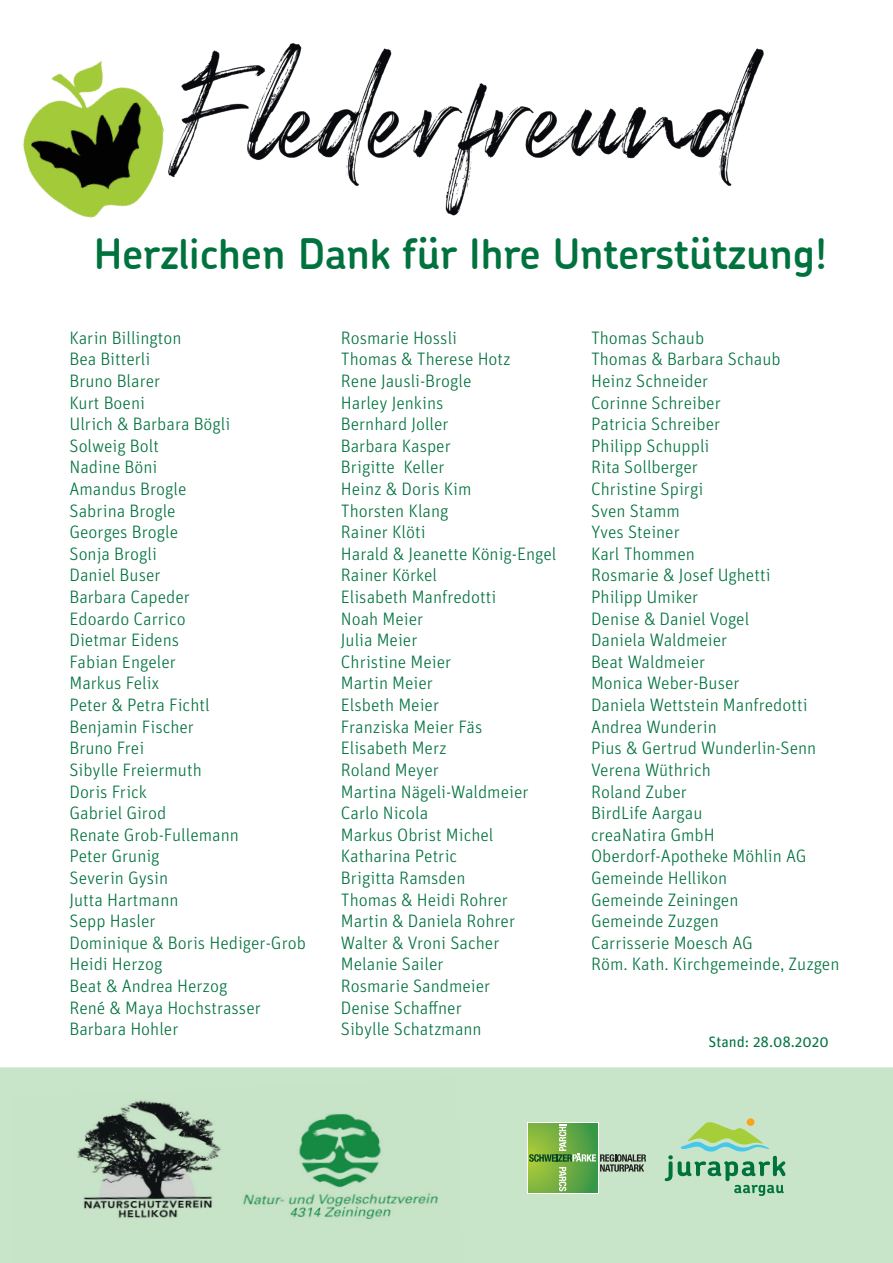
<style>
.page{position:relative;width:893px;height:1263px;background:#fff}
.page>*{position:absolute;margin:0;border:0;box-sizing:border-box;transform-origin:0 0}
.t1{font:600 42px "Chevin";color:#00723e}
.t2{font:300 18px/21.6px "Unit OT";color:#00723e}
.t3{font:15px "Unit OT";color:#00723e}
</style>
<div class="page">
<img style="left:181px;top:43px;width:583px;height:173px">
<div style="left:0;top:1067px;width:893px;height:196px;background:#c9e5c9"></div>
<img style="left:11px;top:1078px;width:452px;height:185px">
<svg style="left:746px;top:1118px;width:9px;height:8px"></svg>
<svg style="left:665px;top:1122px;width:120px;height:74px;background:#a5d2a9"></svg>
<div style="left:527px;top:1122px;width:72px;height:71px;background:#359847"></div>
<svg style="left:528px;top:1123px;width:58px;height:69px"></svg>
<svg style="left:529px;top:1124px;width:117px;height:67px;background:#8ebb78"></svg>
<img style="left:22px;top:60px;width:159px;height:158px">
<h1 class="t1" style="left:94px;top:226px;width:735px">Herzlichen Dank für Ihre Unterstützung!</h1>
<p class="t2" style="left:341px;top:327px;width:217px">Rosmarie Hossli<br>Thomas &amp; Therese Hotz<br>Rene Jausli-Brogle<br>Harley Jenkins<br>Bernhard Joller<br>Barbara Kasper<br>Brigitte Keller<br>Heinz &amp; Doris Kim<br>Thorsten Klang<br>Rainer Klöti<br>Harald &amp; Jeanette König-Engel<br>Rainer Körkel<br>Elisabeth Manfredotti<br>Noah Meier<br>Julia Meier<br>Christine Meier<br>Martin Meier<br>Elsbeth Meier<br>Franziska Meier Fäs<br>Elisabeth Merz<br>Roland Meyer<br>Martina Nägeli-Waldmeier<br>Carlo Nicola<br>Markus Obrist Michel<br>Katharina Petric<br>Brigitta Ramsden<br>Thomas &amp; Heidi Rohrer<br>Martin &amp; Daniela Rohrer<br>Walter &amp; Vroni Sacher<br>Melanie Sailer<br>Rosmarie Sandmeier<br>Denise Schaffner<br>Sibylle Schatzmann</p>
<p class="t2" style="left:69px;top:327px;width:238px">Karin Billington<br>Bea Bitterli<br>Bruno Blarer<br>Kurt Boeni<br>Ulrich &amp; Barbara Bögli<br>Solweig Bolt<br>Nadine Böni<br>Amandus Brogle<br>Sabrina Brogle<br>Georges Brogle<br>Sonja Brogli<br>Daniel Buser<br>Barbara Capeder<br>Edoardo Carrico<br>Dietmar Eidens<br>Fabian Engeler<br>Markus Felix<br>Peter &amp; Petra Fichtl<br>Benjamin Fischer<br>Bruno Frei<br>Sibylle Freiermuth<br>Doris Frick<br>Gabriel Girod<br>Renate Grob-Fullemann<br>Peter Grunig<br>Severin Gysin<br>Jutta Hartmann<br>Sepp Hasler<br>Dominique &amp; Boris Hediger-Grob<br>Heidi Herzog<br>Beat &amp; Andrea Herzog<br>René &amp; Maya Hochstrasser<br>Barbara Hohler</p>
<p class="t2" style="left:591px;top:327px;width:250px">Thomas Schaub<br>Thomas &amp; Barbara Schaub<br>Heinz Schneider<br>Corinne Schreiber<br>Patricia Schreiber<br>Philipp Schuppli<br>Rita Sollberger<br>Christine Spirgi<br>Sven Stamm<br>Yves Steiner<br>Karl Thommen<br>Rosmarie &amp; Josef Ughetti<br>Philipp Umiker<br>Denise &amp; Daniel Vogel<br>Daniela Waldmeier<br>Beat Waldmeier<br>Monica Weber-Buser<br>Daniela Wettstein Manfredotti<br>Andrea Wunderin<br>Pius &amp; Gertrud Wunderlin-Senn<br>Verena Wüthrich<br>Roland Zuber<br>BirdLife Aargau<br>creaNatira GmbH<br>Oberdorf-Apotheke Möhlin AG<br>Gemeinde Hellikon<br>Gemeinde Zeiningen<br>Gemeinde Zuzgen<br>Carrisserie Moesch AG<br>Röm. Kath. Kirchgemeinde, Zuzgen</p>
<p class="t3" style="left:709px;top:1032px;width:122px">Stand: 28.08.2020</p>
</div>
